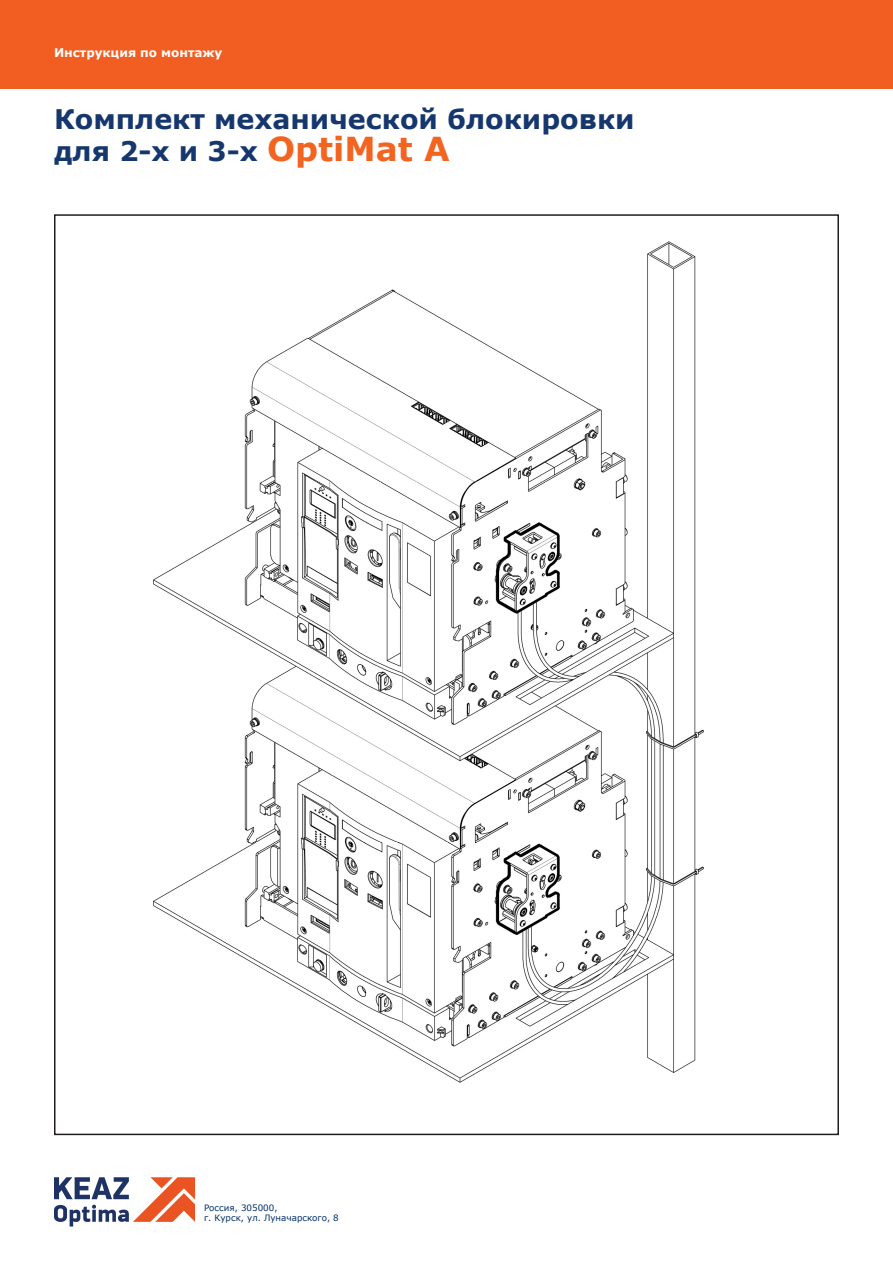
<style>
.page{position:relative;width:893px;height:1276px;background:#fff}
.page>*{position:absolute;margin:0;border:0;box-sizing:border-box;transform-origin:0 0}
.Заголовок_2{font:700 27px "Verdana";color:#16376d}
.t1{font:700 12px "Verdana";color:#fff}
.Обычный{font:8.7px "Verdana";color:#002e6b}
.s1{font-size:33px;color:#f36421}
</style>
<div class="page">
<div style="left:0;top:0;width:893px;height:89px;background:#f25d21"></div>
<svg style="left:54px;top:1177px;width:141px;height:49px"></svg>
<img style="left:153px;top:241px;width:551px;height:842px">
<p class="t1" style="left:54px;top:44px;width:170px">Инструкция по монтажу</p>
<p class="Заголовок_2" style="left:54px;top:100px;width:582px">Комплект механической блокировки</p>
<p class="Заголовок_2" style="left:54px;top:132px;width:397px">для 2-х и 3-х <span class="s1">OptiMat A</span></p>
<p class="Обычный" style="left:204px;top:1201px;width:75px">Россия, 305000,</p>
<p class="Обычный" style="left:204px;top:1212px;width:136px">г. Курск, ул. Луначарского, 8</p>
</div>
